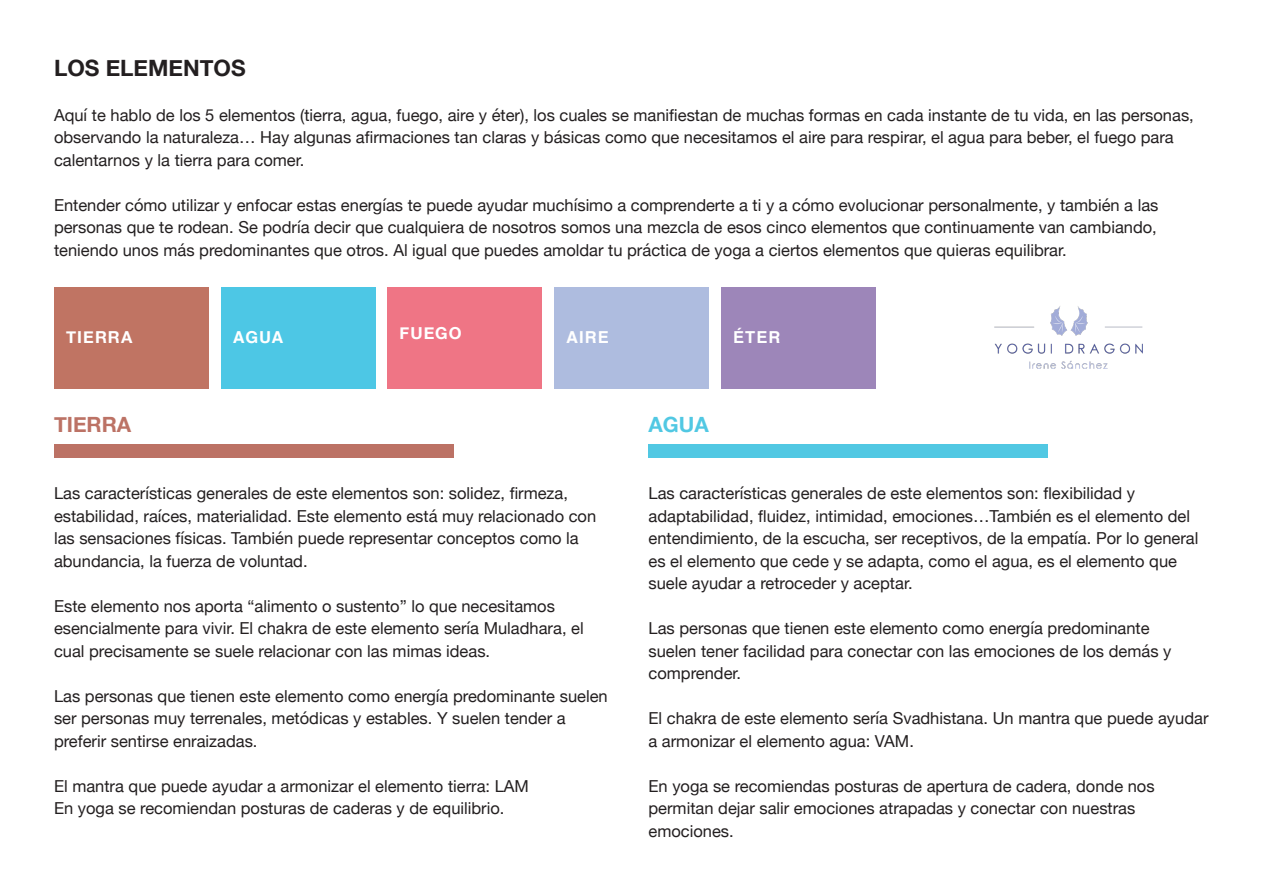
<style>
.page{position:relative;width:1263px;height:893px;background:#fff}
.page>*{position:absolute;margin:0;border:0;box-sizing:border-box;transform-origin:0 0}
.t1{font:700 22.5px "Helvetica Neue";color:#231f20}
.t2{font:700 21px "Helvetica Neue";color:#bc7265}
.t3{font:700 21px "Helvetica Neue";color:#51c8e3}
.t4{font:16.5px/22.5px "Helvetica Neue";color:#231f20}
.Software_name{font:700 16.5px "Helvetica";letter-spacing:.06em;color:#fff}
.Software_name-2{font:700 16.5px "Helvetica Neue";letter-spacing:.065em;color:#fff}
</style>
<div class="page">
<div style="left:387px;top:287px;width:155px;height:102px;background:#ef7585"></div>
<div style="left:54px;top:287px;width:155px;height:102px;background:#c07463"></div>
<div style="left:221px;top:287px;width:155px;height:102px;background:#4dc7e5"></div>
<div style="left:554px;top:287px;width:155px;height:102px;background:#aebcdf"></div>
<div style="left:721px;top:287px;width:155px;height:102px;background:#9d86b9"></div>
<div style="left:54px;top:444px;width:399px;height:13px;background:#bc7265"></div>
<div style="left:648px;top:444px;width:400px;height:13px;background:#51c8e3"></div>
<img style="left:994px;top:306px;width:149px;height:63px">
<p class="t1" style="left:54px;top:50px;width:193px">LOS ELEMENTOS</p>
<p class="t4" style="left:54px;top:105px;width:1141px">Aquí te hablo de los 5 elementos (tierra, agua, fuego, aire y éter), los cuales se manifiestan de muchas formas en cada instante de tu vida, en las personas, observando la naturaleza… Hay algunas afirmaciones tan claras y básicas como que necesitamos el aire para respirar, el agua para beber, el fuego para calentarnos y la tierra para comer.</p>
<p class="t4" style="left:54px;top:195px;width:1106px;text-align:justify">Entender cómo utilizar y enfocar estas energías te puede ayudar muchísimo a comprenderte a ti y a cómo evolucionar personalmente, y también a las personas que te rodean. Se podría decir que cualquiera de nosotros somos una mezcla de esos cinco elementos que continuamente van cambiando, teniendo unos más predominantes que otros. Al igual que puedes amoldar tu práctica de yoga a ciertos elementos que quieras equilibrar.</p>
<p class="Software_name-2" style="left:66px;top:324px;width:68px">TIERRA</p>
<p class="Software_name" style="left:233px;top:327px;width:52px">AGUA</p>
<p class="Software_name-2" style="left:400px;top:320px;width:64px">FUEGO</p>
<p class="Software_name" style="left:566px;top:327px;width:44px">AIRE</p>
<p class="Software_name" style="left:733px;top:327px;width:49px">ÉTER</p>
<p class="t2" style="left:54px;top:408px;width:79px">TIERRA</p>
<p class="t4" style="left:54px;top:483px;width:544px">Las características generales de este elementos son: solidez, firmeza, estabilidad, raíces, materialidad. Este elemento está muy relacionado con las sensaciones físicas. También puede representar conceptos como la abundancia, la fuerza de voluntad.</p>
<p class="t4" style="left:54px;top:595px;width:531px">Este elemento nos aporta “alimento o sustento” lo que necesitamos esencialmente para vivir. El chakra de este elemento sería Muladhara, el cual precisamente se suele relacionar con las mimas ideas.</p>
<p class="t4" style="left:54px;top:685px;width:555px">Las personas que tienen este elemento como energía predominante suelen ser personas muy terrenales, metódicas y estables. Y suelen tender a preferir sentirse enraizadas.</p>
<p class="t4" style="left:54px;top:775px;width:476px">El mantra que puede ayudar a armonizar el elemento tierra: LAM</p>
<p class="t4" style="left:54px;top:798px;width:452px">En yoga se recomiendan posturas de caderas y de equilibrio.</p>
<p class="t3" style="left:648px;top:408px;width:62px">AGUA</p>
<p class="t4" style="left:648px;top:483px;width:551px">Las características generales de este elementos son: flexibilidad y adaptabilidad, fluidez, intimidad, emociones…También es el elemento del entendimiento, de la escucha, ser receptivos, de la empatía. Por lo general es el elemento que cede y se adapta, como el agua, es el elemento que suele ayudar a retroceder y aceptar.</p>
<p class="t4" style="left:648px;top:618px;width:524px">Las personas que tienen este elemento como energía predominante suelen tener facilidad para conectar con las emociones de los demás y comprender.</p>
<p class="t4" style="left:648px;top:708px;width:561px">El chakra de este elemento sería Svadhistana. Un mantra que puede ayudar a armonizar el elemento agua: VAM.</p>
<p class="t4" style="left:648px;top:775px;width:508px">En yoga se recomiendas posturas de apertura de cadera, donde nos permitan dejar salir emociones atrapadas y conectar con nuestras emociones.</p>
</div>
